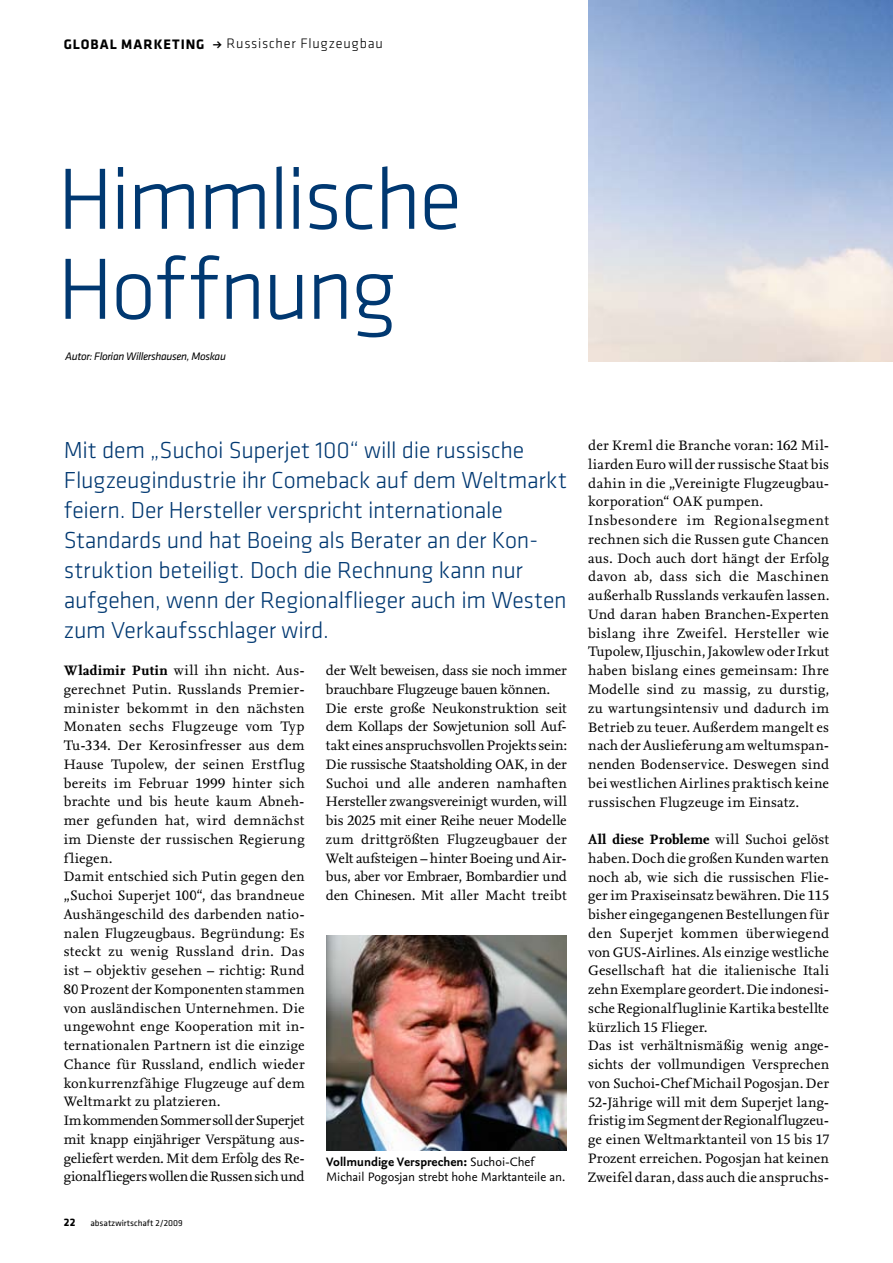
<style>
.page{position:relative;width:893px;height:1263px;background:#fff}
.page>*{position:absolute;margin:0;border:0;box-sizing:border-box;transform-origin:0 0}
.t1{font:300 90px/90px "Klavika";letter-spacing:-.03em;color:#003871}
.t2{font:300 24px/30px "Klavika";letter-spacing:-.01em;color:#003871}
.t3{font:14.25px/18.8px "Nexus Serif Pro";letter-spacing:.01em;color:#000}
.t4{font:300 14.25px "Klavika";letter-spacing:.05em;color:#000}
.t5{font:12.75px/15px "Nexus Sans Pro";color:#000}
.t6{font:italic 11.25px "Klavika";letter-spacing:-.03em;color:#000}
.t7{font:700 11.25px "Klavika";color:#000}
.t8{font:9px "Klavika";color:#000}
.s1{font-weight:700}
.s2{font-family:"Nexus Sans Pro";font-weight:700}
</style>
<div class="page">
<img style="left:588px;top:0;width:305px;height:361px">
<img style="left:326px;top:935px;width:241px;height:215px">
<p class="t4" style="left:64px;top:36px;width:320px"><span class="s1">GLOBAL MARKETING</span> <span class="s2">→</span> Russischer Flugzeugbau</p>
<h1 class="t1" style="left:57px;top:156px;width:406px">Himmlische<br>Hoffnung</h1>
<p class="t6" style="left:65px;top:350px;width:162px">Autor: Florian Willershausen, Moskau</p>
<p class="t2" style="left:64px;top:435px;width:505px">Mit dem „Suchoi Superjet 100“ will die russische Flugzeugindustrie ihr Comeback auf dem Weltmarkt feiern. Der Hersteller verspricht internationale Standards und hat Boeing als Berater an der Kon&shy;struktion beteiligt. Doch die Rechnung kann nur aufgehen, wenn der Regionalflieger auch im Westen zum Verkaufsschlager wird.</p>
<p class="t3" style="left:64px;top:660px;width:243px"><span class="s1">Wladimir Putin</span> will ihn nicht. Aus&shy;gerechnet Putin. Russlands Premier&shy;minister bekommt in den nächsten Monaten sechs Flugzeuge vom Typ Tu-334. Der Kerosinfresser aus dem Hause Tupolew, der seinen Erstf lug bereits im Februar 1999 hinter sich brachte und bis heute kaum Abneh&shy;mer gefunden hat, wird demnächst im Dienste der russischen Regierung f liegen.<br>Damit entschied sich Putin gegen den „Suchoi Superjet 100“, das brandneue Aushängeschild des darbenden natio&shy;nalen Flugzeugbaus. Begründung: Es steckt zu wenig Russland drin. Das ist – objektiv gesehen – richtig: Rund 80 Prozent der Komponenten stammen von ausländischen Unternehmen. Die ungewohnt enge Kooperation mit in&shy;ternationalen Partnern ist die einzige Chance für Russland, endlich wieder konkurrenzfähige Flugzeuge auf dem Weltmarkt zu platzieren.<br>Im kommenden Sommer soll der Superjet mit knapp einjähriger Verspätung aus--- geliefert werden. Mit dem Erfolg des Re&shy;gionalfliegers wollen die Russen sich und</p>
<p class="t3" style="left:326px;top:660px;width:242px">der Welt beweisen, dass sie noch immer brauchbare Flugzeuge bauen können.<br>Die erste große Neukonstruktion seit dem Kollaps der Sowjetunion soll Auf&shy;takt eines anspruchsvollen Projekts sein:<br>Die russische Staatsholding OAK, in der Suchoi und alle anderen namhaften Hersteller zwangsvereinigt wurden, will bis 2025 mit einer Reihe neuer Modelle zum drittgrößten Flugzeugbauer der Welt aufsteigen – hinter Boeing und Air&shy;bus, aber vor Embraer, Bombardier und den Chinesen. Mit aller Macht treibt</p>
<p class="t5" style="left:326px;top:1154px;width:241px"><span class="s1">Vollmundige Versprechen:</span> Suchoi-Chef<br>Michail Pogosjan strebt hohe Marktanteile an.</p>
<p class="t7" style="left:64px;top:1216px;width:13px">22</p>
<p class="t8" style="left:91px;top:1218px;width:94px">absatzwirtschaft 2/2009</p>
<p class="t3" style="left:588px;top:435px;width:242px">der Kreml die Branche voran: 162 Mil&shy;liarden Euro will der russische Staat bis dahin in die „Vereinigte Flugzeugbau&shy;korporation“ OAK pumpen.<br>Insbesondere im Regionalsegment rechnen sich die Russen gute Chancen aus. Doch auch dort hängt der Erfolg davon ab, dass sich die Maschinen außerhalb Russlands verkaufen lassen.<br>Und daran haben Branchen-Experten bislang ihre Zweifel. Hersteller wie Tupolew, Iljuschin, Jakowlew oder Irkut haben bislang eines gemeinsam: Ihre Modelle sind zu massig, zu durstig, zu wartungsintensiv und dadurch im Betrieb zu teuer. Außerdem mangelt es nach der Auslieferung am weltumspan&shy;nenden Bodenservice. Deswegen sind bei westlichen Airlines praktisch keine russischen Flugzeuge im Einsatz.</p>
<p class="t3" style="left:588px;top:829px;width:242px"><span class="s1">All diese Probleme</span> will Suchoi gelöst haben. Doch die großen Kunden warten noch ab, wie sich die russischen Flie-- ger im Praxiseinsatz bewähren. Die 115 bisher eingegangenen Bestellungen für den Superjet kommen überwiegend von GUS-Airlines. Als einzige westliche Gesellschaft hat die italienische Itali zehn Exemplare geordert. Die indonesi&shy;sche Regionalfluglinie Kartika bestellte kürzlich 15 Flieger.<br>Das ist verhältnismäßig wenig ange&shy;sichts der vollmundigen Versprechen von Suchoi-Chef Michail Pogosjan. Der 52-Jährige will mit dem Superjet lang&shy;fristig im Segment der Regionalflugzeu&shy;ge einen Weltmarktanteil von 15 bis 17<br>Prozent erreichen. Pogosjan hat keinen Zweifel daran, dass auch die anspruchs-</p>
</div>
